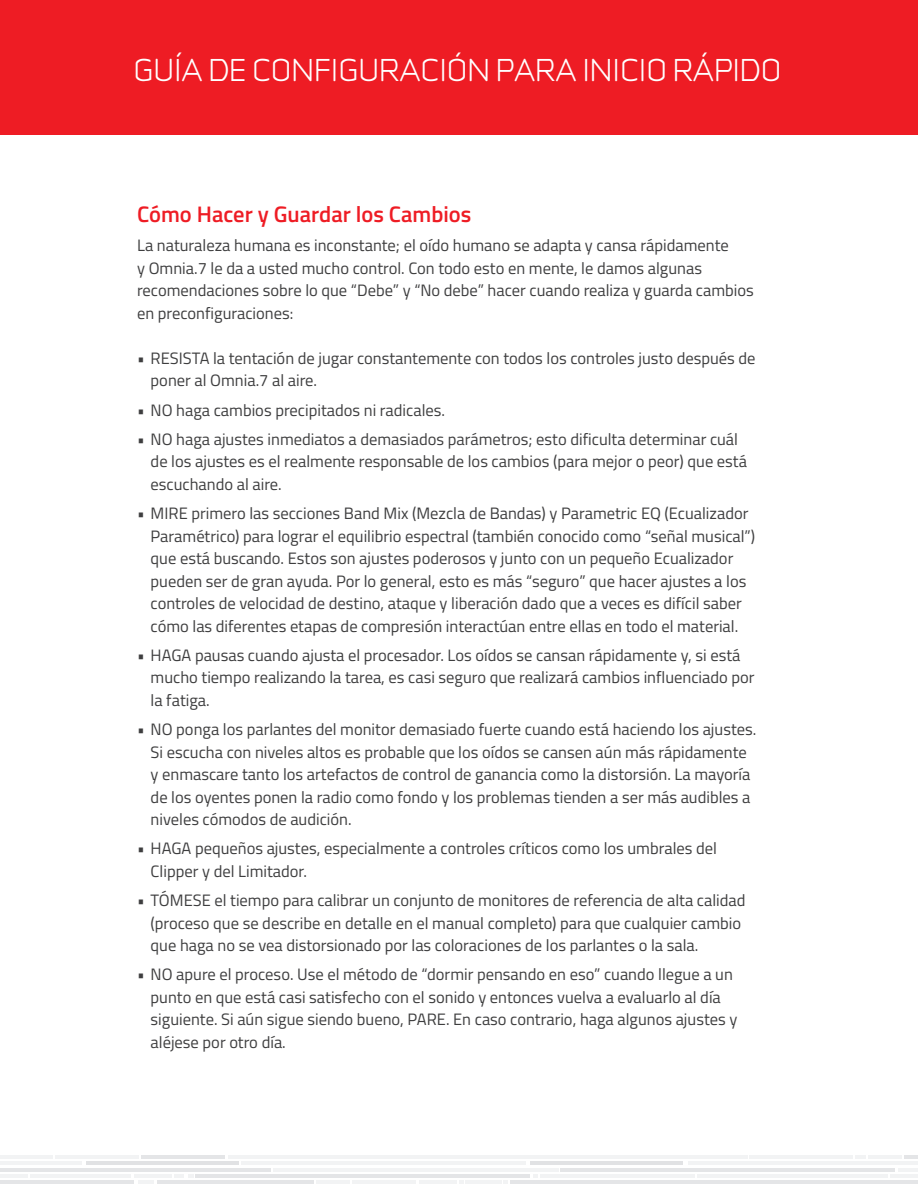
<style>
.page{position:relative;width:918px;height:1188px;background:#fff}
.page>*{position:absolute;margin:0;border:0;box-sizing:border-box;transform-origin:0 0}
.t1{font:28.5px "Infinity T M Regular";color:#fff}
.Heading_2{font:600 22.5px "Titillium Web";color:#ee1c24}
.t2{font:16.5px/22.5px "Titillium Web";color:#3e3e3f}
</style>
<div class="page">
<div style="left:0;top:0;width:918px;height:135px;background:#ee1c24"></div>
<hr style="left:228px;top:1155px;width:520px;height:3px;background:#f2f3f4">
<hr style="left:0;top:1168px;width:271px;height:3px;background:#e4e5e7">
<hr style="left:560px;top:1168px;width:335px;height:3px;background:#e4e5e7">
<hr style="left:196px;top:1174px;width:334px;height:4px;background:#e4e5e7">
<hr style="left:87px;top:1161px;width:152px;height:4px;background:#e1e2e4">
<hr style="left:530px;top:1161px;width:152px;height:4px;background:#e1e2e4">
<hr style="left:0;top:1161px;width:82px;height:4px;background:#f2f3f4">
<hr style="left:241px;top:1161px;width:285px;height:4px;background:#f2f3f4">
<hr style="left:688px;top:1161px;width:230px;height:4px;background:#f2f3f4">
<hr style="left:353px;top:1181px;width:63px;height:3px;background:#f2f3f4">
<hr style="left:157px;top:1181px;width:157px;height:3px;background:#e4e5e7">
<hr style="left:141px;top:1155px;width:84px;height:3px;background:#e4e5e7">
<hr style="left:55px;top:1155px;width:84px;height:3px;background:#f2f3f4">
<hr style="left:0;top:1181px;width:134px;height:3px;background:#e4e5e7">
<hr style="left:821px;top:1181px;width:97px;height:3px;background:#e4e5e7">
<hr style="left:750px;top:1155px;width:103px;height:3px;background:#f2f3f4">
<svg style="left:855px;top:1155px;width:11px;height:3px"></svg>
<hr style="left:869px;top:1155px;width:33px;height:3px;background:#f2f3f4">
<hr style="left:904px;top:1155px;width:14px;height:3px;background:#e4e5e7">
<hr style="left:419px;top:1181px;width:38px;height:3px;background:#f2f3f4">
<hr style="left:465px;top:1181px;width:36px;height:3px;background:#f2f3f4">
<hr style="left:317px;top:1181px;width:33px;height:3px;background:#f2f3f4">
<hr style="left:139px;top:1181px;width:15px;height:3px;background:#f2f3f4">
<hr style="left:134px;top:1174px;width:37px;height:4px;background:#f2f3f4">
<hr style="left:31px;top:1174px;width:100px;height:4px;background:#f2f3f4">
<hr style="left:891px;top:1174px;width:27px;height:4px;background:#f2f3f4">
<hr style="left:898px;top:1168px;width:20px;height:3px;background:#f2f3f4">
<hr style="left:0;top:1155px;width:53px;height:3px;background:#f2f3f4">
<hr style="left:0;top:1174px;width:28px;height:4px;background:#f2f3f4">
<svg style="left:175px;top:1174px;width:18px;height:4px"></svg>
<svg style="left:459px;top:1181px;width:4px;height:3px"></svg>
<svg style="left:504px;top:1181px;width:4px;height:3px"></svg>
<svg style="left:533px;top:1174px;width:4px;height:4px"></svg>
<hr style="left:273px;top:1168px;width:286px;height:3px;background:#f2f3f4">
<hr style="left:540px;top:1174px;width:154px;height:4px;background:#f2f3f4">
<hr style="left:697px;top:1174px;width:191px;height:4px;background:#f2f3f4">
<hr style="left:510px;top:1181px;width:335px;height:3px;background:#e4e5e7">
<h1 class="t1" style="left:133px;top:50px;width:650px">GUÍA DE CONFIGURACIÓN PARA INICIO RÁPIDO</h1>
<p class="Heading_2" style="left:137px;top:197px;width:336px">Cómo Hacer y Guardar los Cambios</p>
<p class="t2" style="left:137px;top:233px;width:618px">La naturaleza humana es inconstante; el oído humano se adapta y cansa rápidamente<br>y Omnia.7 le da a usted mucho control. Con todo esto en mente, le damos algunas recomendaciones sobre lo que “Debe” y “No debe” hacer cuando realiza y guarda cambios en preconfiguraciones:</p>
<p class="t2" style="left:151px;top:346px;width:606px;text-indent:-14px">• RESISTA la tentación de jugar constantemente con todos los controles justo después de poner al Omnia.7 al aire.</p>
<p class="t2" style="left:137px;top:398px;width:309px">• NO haga cambios precipitados ni radicales.</p>
<p class="t2" style="left:151px;top:427px;width:598px;text-indent:-14px">• NO haga ajustes inmediatos a demasiados parámetros; esto dificulta determinar cuál de los ajustes es el realmente responsable de los cambios (para mejor o peor) que está escuchando al aire.</p>
<p class="t2" style="left:151px;top:501px;width:606px;text-indent:-14px">• MIRE primero las secciones Band Mix (Mezcla de Bandas) y Parametric EQ (Ecualizador Paramétrico) para lograr el equilibrio espectral (también conocido como “señal musical”) que está buscando. Estos son ajustes poderosos y junto con un pequeño Ecualizador pueden ser de gran ayuda. Por lo general, esto es más “seguro” que hacer ajustes a los controles de velocidad de destino, ataque y liberación dado que a veces es difícil saber cómo las diferentes etapas de compresión interactúan entre ellas en todo el material.</p>
<p class="t2" style="left:151px;top:643px;width:606px;text-indent:-14px">• HAGA pausas cuando ajusta el procesador. Los oídos se cansan rápidamente y, si está mucho tiempo realizando la tarea, es casi seguro que realizará cambios influenciado por la fatiga.</p>
<p class="t2" style="left:151px;top:717px;width:607px;text-indent:-14px">• NO ponga los parlantes del monitor demasiado fuerte cuando está haciendo los ajustes.<br>Si escucha con niveles altos es probable que los oídos se cansen aún más rápidamente y enmascare tanto los artefactos de control de ganancia como la distorsión. La mayoría de los oyentes ponen la radio como fondo y los problemas tienden a ser más audibles a niveles cómodos de audición.</p>
<p class="t2" style="left:151px;top:836px;width:568px;text-indent:-14px">• HAGA pequeños ajustes, especialmente a controles críticos como los umbrales del<br>Clipper y del Limitador.</p>
<p class="t2" style="left:151px;top:888px;width:596px;text-indent:-14px">• TÓMESE el tiempo para calibrar un conjunto de monitores de referencia de alta calidad (proceso que se describe en detalle en el manual completo) para que cualquier cambio que haga no se vea distorsionado por las coloraciones de los parlantes o la sala.</p>
<p class="t2" style="left:151px;top:962px;width:588px;text-indent:-14px">• NO apure el proceso. Use el método de “dormir pensando en eso” cuando llegue a un punto en que está casi satisfecho con el sonido y entonces vuelva a evaluarlo al día siguiente. Si aún sigue siendo bueno, PARE. En caso contrario, haga algunos ajustes y aléjese por otro día.</p>
</div>
